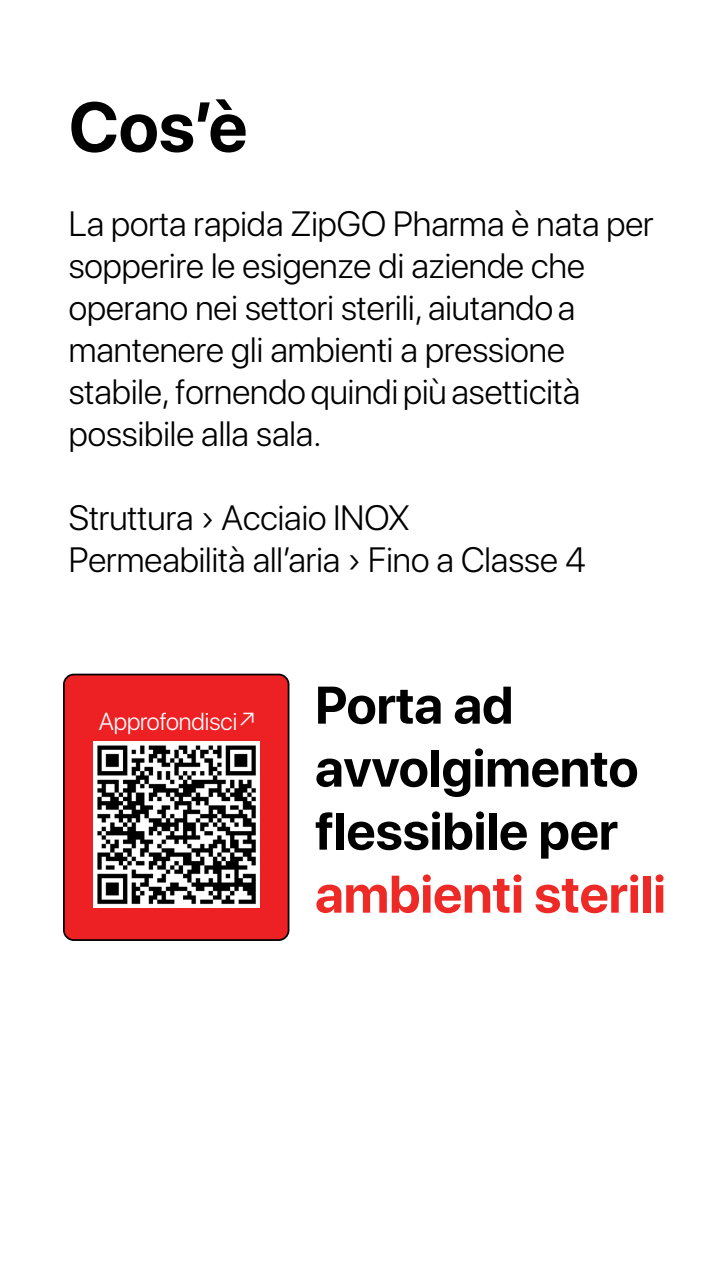
<style>
.page{position:relative;width:720px;height:1279px;background:#fff}
.page>*{position:absolute;margin:0;border:0;box-sizing:border-box;transform-origin:0 0}
.t1{font:700 70px "SF Pro Display";color:#000}
.t2{font:700 52.5px/63px "SF Pro Display";color:#000}
.t3{font:700 52.5px "SF Pro Display";color:#ee2a27}
.t4{font:300 35px/42px "SF Pro Display";color:#000}
.t5{font:300 24.5px "SF Pro Display";color:#fff}
</style>
<div class="page">
<div style="left:64px;top:674px;width:224px;height:266px;background:#ed2124;border-radius:10px"></div>
<div style="left:63px;top:674px;width:226px;height:267px;border:2px solid #000;border-radius:10px"></div>
<img style="left:93px;top:742px;width:166px;height:165px">
<h1 class="t1" style="left:69px;top:87px;width:180px">Cos’è</h1>
<p class="t4" style="left:69px;top:200px;width:586px">La porta rapida ZipGO Pharma è nata per sopperire le esigenze di aziende che operano nei settori sterili, aiutando a mantenere gli ambienti a pressione stabile, fornendo quindi più asetticità possibile alla sala.</p>
<p class="t4" style="left:69px;top:494px;width:518px">Struttura › Acciaio INOX<br>Permeabilità all’aria › Fino a Classe 4</p>
<p class="t5" style="left:99px;top:704px;width:160px">Approfondisci↗</p>
<h2 class="t2" style="left:315px;top:674px;width:325px">Porta ad avvolgimento flessibile per</h2>
<h2 class="t3" style="left:315px;top:864px;width:352px">ambienti sterili</h2>
</div>
